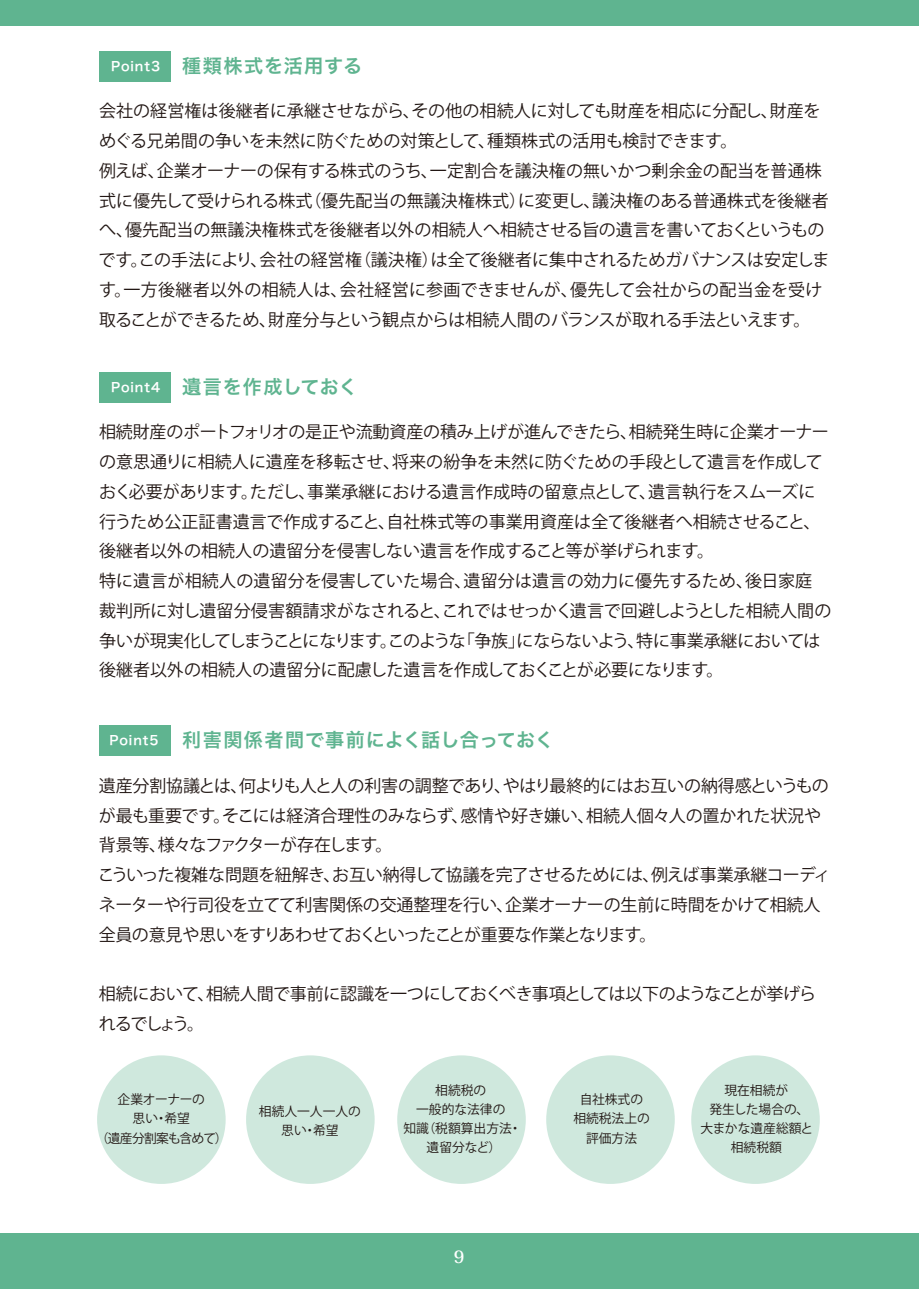
<style>
.page{position:relative;width:919px;height:1289px;background:#fff}
.page>*{position:absolute;margin:0;border:0;box-sizing:border-box;transform-origin:0 0}
.t1{font:19.2px "Hira Kaku Pro W6";letter-spacing:.04em;color:#5fb490}
.t2{font:16.95px/29.7px "Koz Go Pro";letter-spacing:-.01em;color:#221714}
.t3{font:16.95px/29.7px "Koz Go Pro";letter-spacing:-.04em;color:#221714}
.t4{font:700 16.95px "Koz Min Pro";color:#fff}
.t5{font:12.75px/19.2px "Koz Go Pro";color:#221714;text-align:center}
.t6{font:12.75px/19.2px "Koz Go Pro";letter-spacing:-.045em;color:#221714;text-align:center}
.s1{font-size:12.75px;color:#fff}
</style>
<div class="page">
<div style="left:99px;top:51px;width:71px;height:31px;background:#5fb490"></div>
<div style="left:99px;top:372px;width:71px;height:30px;background:#5fb490"></div>
<div style="left:97px;top:1055px;width:129px;height:128px;background:#cfe8dd;border-radius:50%"></div>
<div style="left:246px;top:1055px;width:128px;height:128px;background:#cfe8dd;border-radius:50%"></div>
<div style="left:397px;top:1055px;width:128px;height:128px;background:#cfe8dd;border-radius:50%"></div>
<div style="left:546px;top:1055px;width:128px;height:128px;background:#cfe8dd;border-radius:50%"></div>
<div style="left:691px;top:1055px;width:128px;height:128px;background:#cfe8dd;border-radius:50%"></div>
<div style="left:0;top:1233px;width:918px;height:55px;background:#5fb490"></div>
<div style="left:0;top:0;width:918px;height:26px;background:#5fb490"></div>
<div style="left:99px;top:725px;width:71px;height:31px;background:#5fb490"></div>
<p class="t1" style="left:111px;top:48px;width:253px"><span class="s1">Point3</span> 種類株式を活用する</p>
<p class="t2" style="left:98px;top:97px;width:732px">会社の経営権は後継者に承継させながら、その他の相続人に対しても財産を相応に分配し、財産をめぐる兄弟間の争いを未然に防ぐための対策として、種類株式の活用も検討できます。<br>例えば、企業オーナーの保有する株式のうち、一定割合を議決権の無いかつ剰余金の配当を普通株式に優先して受けられる株式（優先配当の無議決権株式）に変更し、議決権のある普通株式を後継者へ、優先配当の無議決権株式を後継者以外の相続人へ相続させる旨の遺言を書いておくというものです。この手法により、会社の経営権（議決権）は全て後継者に集中されるためガバナンスは安定します。一方後継者以外の相続人は、会社経営に参画できませんが、優先して会社からの配当金を受け取ることができるため、財産分与という観点からは相続人間のバランスが取れる手法といえます。</p>
<p class="t1" style="left:111px;top:369px;width:248px"><span class="s1">Point4</span> 遺言を作成しておく</p>
<p class="t2" style="left:99px;top:417px;width:734px">相続財産のポートフォリオの是正や流動資産の積み上げが進んできたら、相続発生時に企業オーナーの意思通りに相続人に遺産を移転させ、将来の紛争を未然に防ぐための手段として遺言を作成しておく必要があります。ただし、事業承継における遺言作成時の留意点として、遺言執行をスムーズに行うため公正証書遺言で作成すること、自社株式等の事業用資産は全て後継者へ相続させること、後継者以外の相続人の遺留分を侵害しない遺言を作成すること等が挙げられます。<br>特に遺言が相続人の遺留分を侵害していた場合、遺留分は遺言の効力に優先するため、後日家庭裁判所に対し遺留分侵害額請求がなされると、これではせっかく遺言で回避しようとした相続人間の争いが現実化してしまうことになります。このような「争族」にならないよう、特に事業承継においては後継者以外の相続人の遺留分に配慮した遺言を作成しておくことが必要になります。</p>
<p class="t1" style="left:109px;top:723px;width:446px"><span class="s1">Point5</span> 利害関係者間で事前によく話し合っておく</p>
<p class="t2" style="left:98px;top:771px;width:734px">遺産分割協議とは、何よりも人と人の利害の調整であり、やはり最終的にはお互いの納得感というものが最も重要です。そこには経済合理性のみならず、感情や好き嫌い、相続人個々人の置かれた状況や背景等、様々なファクターが存在します。<br>こういった複雑な問題を紐解き、お互い納得して協議を完了させるためには、例えば事業承継コーディネーターや行司役を立てて利害関係の交通整理を行い、企業オーナーの生前に時間をかけて相続人全員の意見や思いをすりあわせておくといったことが重要な作業となります。</p>
<p class="t3" style="left:99px;top:979px;width:718px">相続において、相続人間で事前に認識を一つにしておくべき事項としては以下のようなことが挙げられるでしょう。</p>
<p class="t5" style="left:403px;top:1080px;width:119px">相続税の<br>一般的な法律の<br>知識（税額算出方法・遺留分など）</p>
<p class="t5" style="left:700px;top:1080px;width:114px">現在相続が<br>発生した場合の、大まかな遺産総額と相続税額</p>
<p class="t6" style="left:96px;top:1090px;width:133px">企業オーナーの<br>思い・希望<br>（遺産分割案も含めて）</p>
<p class="t5" style="left:573px;top:1090px;width:78px">自社株式の相続税法上の評価方法</p>
<p class="t5" style="left:259px;top:1101px;width:104px">相続人一人一人の思い・希望</p>
<p class="t4" style="left:454px;top:1244px;width:12px">9</p>
</div>
